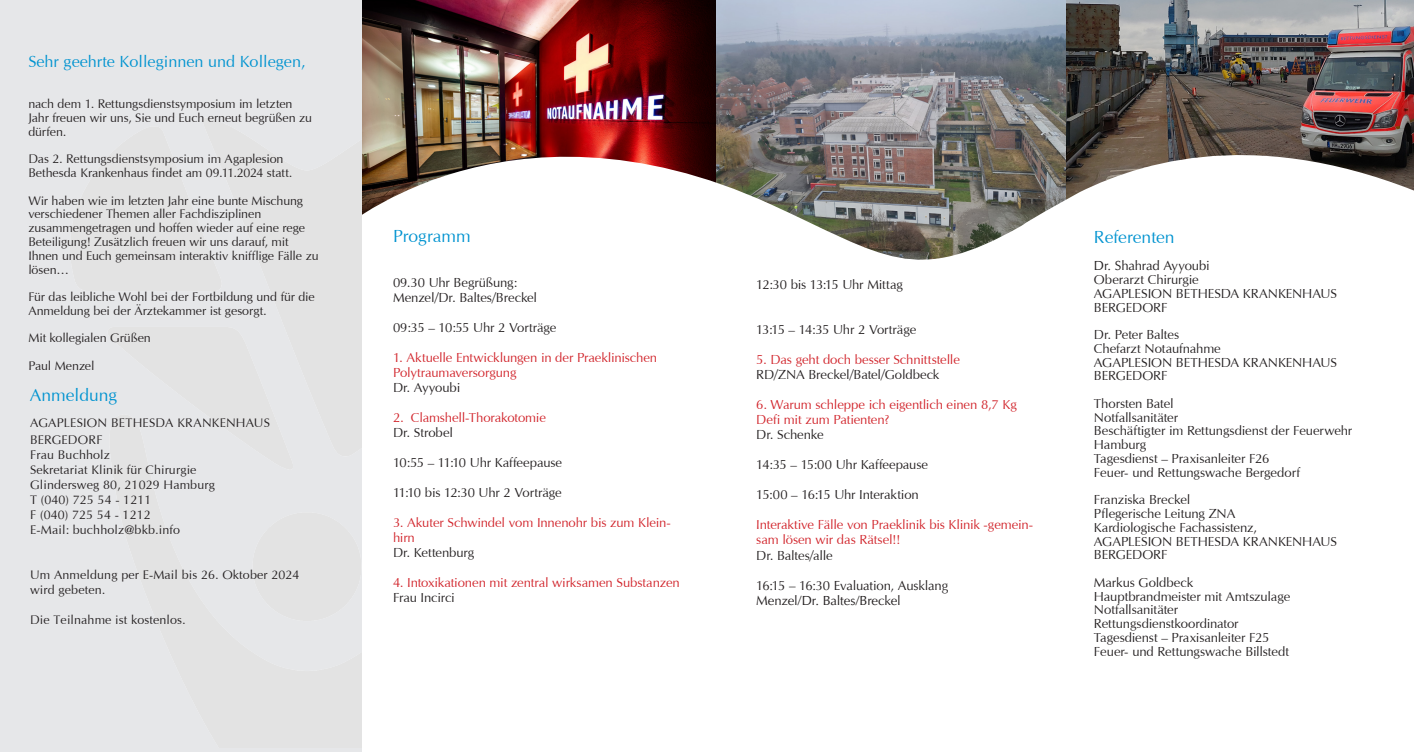
<style>
.page{position:relative;width:1414px;height:752px;background:#fff}
.page>*{position:absolute;margin:0;border:0;box-sizing:border-box;transform-origin:0 0}
.Überschrift{font:17.5px "Optima";color:#0093d0}
.Überschrift-2{font:16.25px "Optima";color:#0093d0}
.Fließtext{font:13.12px/13.8px "Optima";letter-spacing:-.01em;color:#231f20}
.Überschrift-3{font:13.12px/15px "Optima";letter-spacing:-.015em;color:#d1232a}
.Überschrift-4{font:13.12px "Optima";letter-spacing:-.015em;color:#231f20}
.Überschrift-5{font:13.12px "Optima LT";letter-spacing:-.015em;color:#231f20}
.Fließtext-2{font:12.5px/13.8px "Optima";color:#231f20}
.s1{color:#231f20}
</style>
<div class="page">
<img style="left:716px;top:0;width:698px;height:97px">
<img style="left:361px;top:0;width:355px;height:97px">
<img style="left:361px;top:97px;width:1053px;height:293px">
<div style="left:0;top:1px;width:361px;height:750px;background:#e6e7e9"></div>
<p class="Überschrift-2" style="left:28px;top:52px;width:279px">Sehr geehrte Kolleginnen und Kollegen,</p>
<p class="Fließtext-2" style="left:28px;top:97px;width:285px">nach dem 1. Rettungsdienstsymposium im letzten<br>Jahr freuen wir uns, Sie und Euch erneut begrüßen zu dürfen.</p>
<p class="Fließtext-2" style="left:28px;top:152px;width:265px">Das 2. Rettungsdienstsymposium im Agaplesion<br>Bethesda Krankenhaus findet am 09.11.2024 statt.</p>
<p class="Fließtext-2" style="left:28px;top:193px;width:292px">Wir haben wie im letzten Jahr eine bunte Mischung verschiedener Themen aller Fachdisziplinen zusammengetragen und hoffen wieder auf eine rege Beteiligung! Zusätzlich freuen wir uns darauf, mit Ihnen und Euch gemeinsam interaktiv knifflige Fälle zu lösen…</p>
<p class="Fließtext-2" style="left:28px;top:290px;width:288px">Für das leibliche Wohl bei der Fortbildung und für die<br>Anmeldung bei der Ärztekammer ist gesorgt.</p>
<p class="Fließtext-2" style="left:28px;top:331px;width:124px">Mit kollegialen Grüßen</p>
<p class="Fließtext-2" style="left:28px;top:358px;width:68px">Paul Menzel</p>
<p class="Überschrift" style="left:30px;top:384px;width:89px">Anmeldung</p>
<p class="Fließtext-2" style="left:30px;top:413px;width:241px;line-height:17.5px">AGAPLESION BETHESDA KRANKENHAUS<br>BERGEDORF</p>
<p class="Fließtext-2" style="left:30px;top:447px;width:168px;line-height:15px">Frau Buchholz<br>Sekretariat Klinik für Chirurgie</p>
<p class="Fließtext-2" style="left:30px;top:477px;width:186px">Glindersweg 80, 21029 Hamburg</p>
<p class="Fließtext-2" style="left:30px;top:492px;width:123px;line-height:15px">T (040) 725 54 - 1211<br>F (040) 725 54 - 1212</p>
<p class="Fließtext-2" style="left:30px;top:522px;width:151px">E-Mail: buchholz@bkb.info</p>
<p class="Fließtext-2" style="left:30px;top:567px;width:271px;line-height:15px">Um Anmeldung per E-Mail bis 26. Oktober 2024 wird gebeten.</p>
<p class="Fließtext-2" style="left:30px;top:612px;width:157px">Die Teilnahme ist kostenlos.</p>
<p class="Überschrift" style="left:393px;top:225px;width:79px">Programm</p>
<p class="Überschrift-4" style="left:393px;top:275px;width:126px">09.30 Uhr Begrüßung:</p>
<p class="Überschrift-4" style="left:393px;top:290px;width:146px">Menzel/Dr. Baltes/Breckel</p>
<p class="Überschrift-4" style="left:393px;top:320px;width:165px">09:35 – 10:55 Uhr 2 Vorträge</p>
<p class="Überschrift-3" style="left:393px;top:350px;width:266px">1. Aktuelle Entwicklungen in der Praeklinischen<br>Polytraumaversorgung<br><span class="s1">Dr. Ayyoubi</span></p>
<p class="Überschrift-3" style="left:393px;top:410px;width:154px">2. Clamshell-Thorakotomie</p>
<p class="Überschrift-4" style="left:393px;top:425px;width:62px">Dr. Strobel</p>
<p class="Überschrift-4" style="left:393px;top:455px;width:171px">10:55 – 11:10 Uhr Kaffeepause</p>
<p class="Überschrift-4" style="left:393px;top:485px;width:170px">11:10 bis 12:30 Uhr 2 Vorträge</p>
<p class="Überschrift-3" style="left:393px;top:515px;width:279px">3. Akuter Schwindel vom Innenohr bis zum Klein&shy;hirn</p>
<p class="Überschrift-4" style="left:393px;top:545px;width:83px">Dr. Kettenburg</p>
<p class="Überschrift-3" style="left:393px;top:575px;width:288px">4. Intoxikationen mit zentral wirksamen Substanzen<br><span class="s1">Frau Incirci</span></p>
<p class="Überschrift-4" style="left:756px;top:277px;width:148px">12:30 bis 13:15 Uhr Mittag</p>
<p class="Überschrift-4" style="left:756px;top:322px;width:162px">13:15 – 14:35 Uhr 2 Vorträge</p>
<p class="Überschrift-3" style="left:756px;top:352px;width:205px">5. Das geht doch besser Schnittstelle</p>
<p class="Überschrift-4" style="left:756px;top:367px;width:185px">RD/ZNA Breckel/Batel/Goldbeck</p>
<p class="Überschrift-3" style="left:756px;top:397px;width:262px">6. Warum schleppe ich eigentlich einen 8,7 Kg</p>
<p class="Überschrift-3" style="left:756px;top:412px;width:135px">Defi mit zum Patienten?</p>
<p class="Überschrift-4" style="left:756px;top:427px;width:69px">Dr. Schenke</p>
<p class="Überschrift-4" style="left:756px;top:457px;width:173px">14:35 – 15:00 Uhr Kaffeepause</p>
<p class="Überschrift-4" style="left:756px;top:487px;width:164px">15:00 – 16:15 Uhr Interaktion</p>
<p class="Überschrift-3" style="left:756px;top:517px;width:278px">Interaktive Fälle von Praeklinik bis Klinik -gemein&shy;sam lösen wir das Rätsel!!</p>
<p class="Überschrift-4" style="left:756px;top:547px;width:78px">Dr. Baltes/alle</p>
<p class="Überschrift-5" style="left:756px;top:577px;width:194px">16:15 – 16:30 Evaluation, Ausklang</p>
<p class="Überschrift-5" style="left:756px;top:592px;width:146px">Menzel/Dr. Baltes/Breckel</p>
<p class="Überschrift" style="left:1094px;top:227px;width:82px">Referenten</p>
<p class="Überschrift-5" style="left:1094px;top:258px;width:117px">Dr. Shahrad Ayyoubi</p>
<p class="Fließtext" style="left:1094px;top:272px;width:106px">Oberarzt Chirurgie</p>
<p class="Fließtext" style="left:1094px;top:286px;width:245px">AGAPLESION BETHESDA KRANKENHAUS<br>BERGEDORF</p>
<p class="Fließtext" style="left:1094px;top:327px;width:87px">Dr. Peter Baltes</p>
<p class="Fließtext" style="left:1094px;top:341px;width:128px">Chefarzt Notaufnahme</p>
<p class="Fließtext" style="left:1094px;top:355px;width:245px">AGAPLESION BETHESDA KRANKENHAUS<br>BERGEDORF</p>
<p class="Fließtext" style="left:1094px;top:396px;width:81px">Thorsten Batel</p>
<p class="Fließtext" style="left:1094px;top:410px;width:86px">Notfallsanitäter</p>
<p class="Fließtext" style="left:1094px;top:424px;width:260px">Beschäftigter im Rettungsdienst der Feuerwehr<br>Hamburg</p>
<p class="Fließtext" style="left:1094px;top:451px;width:177px">Tagesdienst – Praxisanleiter F26</p>
<p class="Fließtext" style="left:1094px;top:465px;width:208px">Feuer- und Rettungswache Bergedorf</p>
<p class="Fließtext" style="left:1094px;top:492px;width:98px">Franziska Breckel</p>
<p class="Fließtext" style="left:1094px;top:506px;width:143px">Pflegerische Leitung ZNA</p>
<p class="Fließtext" style="left:1094px;top:520px;width:165px">Kardiologische Fachassistenz,</p>
<p class="Fließtext" style="left:1094px;top:534px;width:245px">AGAPLESION BETHESDA KRANKENHAUS<br>BERGEDORF</p>
<p class="Fließtext" style="left:1094px;top:575px;width:101px">Markus Goldbeck</p>
<p class="Fließtext" style="left:1094px;top:589px;width:198px">Hauptbrandmeister mit Amtszulage</p>
<p class="Fließtext" style="left:1094px;top:602px;width:86px">Notfallsanitäter</p>
<p class="Fließtext" style="left:1094px;top:616px;width:146px">Rettungsdienstkoordinator</p>
<p class="Fließtext" style="left:1094px;top:630px;width:177px">Tagesdienst – Praxisanleiter F25</p>
<p class="Fließtext" style="left:1094px;top:644px;width:196px">Feuer- und Rettungswache Billstedt</p>
</div>
